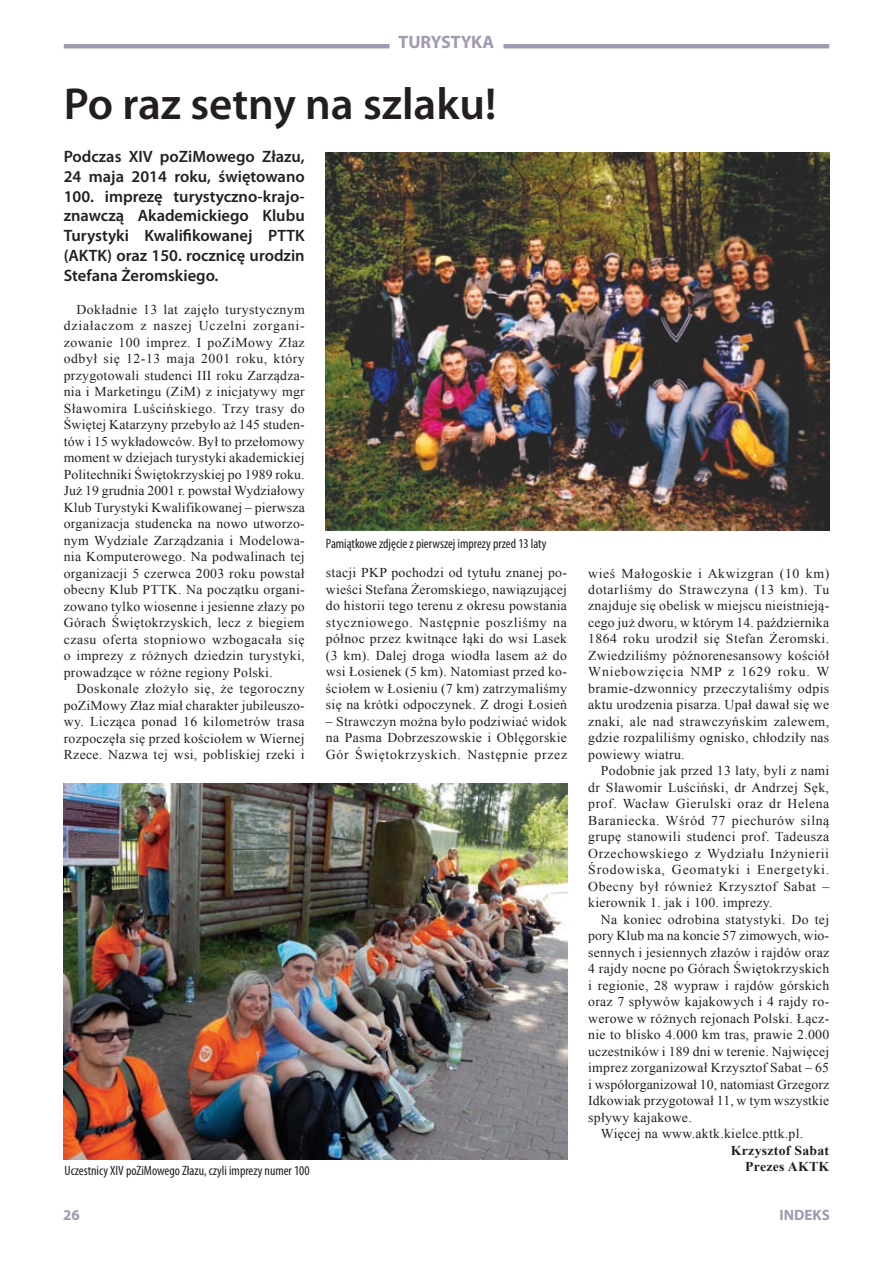
<style>
.page{position:relative;width:893px;height:1263px;background:#fff}
.page>*{position:absolute;margin:0;border:0;box-sizing:border-box;transform-origin:0 0}
.t1{font:600 45px "Myriad Pro";color:#231f20}
.t2{font:700 18px "Myriad Pro";letter-spacing:-.005em;color:#a29aae}
.t3{font:600 16.5px/19.8px "Myriad Pro";color:#231f20;text-align:justify}
.t4{font:700 15px "Myriad Pro";color:#a29aae}
.t5{font:13.5px/16.5px "Times New Roman";letter-spacing:.02em;color:#231f20;text-align:justify}
.t6{font:condensed 13.5px "Myriad Pro";color:#231f20}
.t7{font:700 13.5px/16.5px "Times New Roman";letter-spacing:.02em;color:#231f20;text-align:right}
</style>
<div class="page">
<hr style="left:64px;top:44px;width:326px;height:4px;background:#a29aae">
<hr style="left:503px;top:44px;width:326px;height:4px;background:#a29aae">
<img style="left:64px;top:783px;width:503px;height:376px">
<img style="left:326px;top:153px;width:503px;height:377px">
<h2 class="t2" style="left:399px;top:30px;width:97px">TURYSTYKA</h2>
<h1 class="t1" style="left:64px;top:75px;width:434px">Po raz setny na szlaku!</h1>
<p class="t3" style="left:64px;top:146px;width:242px">Podczas XIV poZiMowego Złazu, 24 maja 2014 roku, świętowano 100. imprezę turystyczno-krajo&shy;znawczą Akademickiego Klubu Turystyki Kwalifikowanej PTTK (AKTK) oraz 150. rocznicę urodzin Stefana Żeromskiego.</p>
<p class="t5" style="left:64px;top:301px;width:243px;text-indent:13px">Dokładnie 13 lat zajęło turystycznym działaczom z naszej Uczelni zorgani&shy;zowanie 100 imprez. I poZiMowy Złaz odbył się 12-13 maja 2001 roku, który przygotowali studenci III roku Zarządza&shy;nia i Marketingu (ZiM) z inicjatywy mgr Sławomira Luścińskiego. Trzy trasy do Świętej Katarzyny przebyło aż 145 studen&shy;tów i 15 wykładowców. Był to przełomowy moment w dziejach turystyki akademickiej Politechniki Świętokrzyskiej po 1989 roku.<br>Już 19 grudnia 2001 r. powstał Wydziałowy Klub Turystyki Kwalifikowanej – pierwsza organizacja studencka na nowo utworzo&shy;nym Wydziale Zarządzania i Modelowa&shy;nia Komputerowego. Na podwalinach tej organizacji 5 czerwca 2003 roku powstał obecny Klub PTTK. Na początku organi&shy;zowano tylko wiosenne i jesienne złazy po Górach Świętokrzyskich, lecz z biegiem czasu oferta stopniowo wzbogacała się o imprezy z różnych dziedzin turystyki, prowadzące w różne regiony Polski.</p>
<p class="t5" style="left:64px;top:680px;width:243px;text-indent:13px">Doskonale złożyło się, że tegoroczny poZiMowy Złaz miał charakter jubileuszo&shy;wy. Licząca ponad 16 kilometrów trasa rozpoczęła się przed kościołem w Wiernej Rzece. Nazwa tej wsi, pobliskiej rzeki i</p>
<p class="t6" style="left:326px;top:535px;width:222px">Pamiątkowe zdjęcie z pierwszej imprezy przed 13 laty</p>
<p class="t5" style="left:326px;top:564px;width:243px">stacji PKP pochodzi od tytułu znanej po&shy;wieści Stefana Żeromskiego, nawiązującej do historii tego terenu z okresu powstania styczniowego. Następnie poszliśmy na północ przez kwitnące łąki do wsi Lasek (3 km). Dalej droga wiodła lasem aż do wsi Łosienek (5 km). Natomiast przed ko&shy;ściołem w Łosieniu (7 km) zatrzymaliśmy się na krótki odpoczynek. Z drogi Łosień</p>
<p class="t5" style="left:326px;top:713px;width:243px">– Strawczyn można było podziwiać widok na Pasma Dobrzeszowskie i Oblęgorskie Gór Świętokrzyskich. Następnie przez</p>
<p class="t6" style="left:65px;top:1162px;width:247px">Uczestnicy XIV poZiMowego Złazu, czyli imprezy numer 100</p>
<p class="t5" style="left:588px;top:564px;width:243px">wieś Małogoskie i Akwizgran (10 km) dotarliśmy do Strawczyna (13 km). Tu znajduje się obelisk w miejscu nieistnieją&shy;cego już dworu, w którym 14. października 1864 roku urodził się Stefan Żeromski.<br>Zwiedziliśmy późnorenesansowy kościół Wniebowzięcia NMP z 1629 roku. W bramie-dzwonnicy przeczytaliśmy odpis aktu urodzenia pisarza. Upał dawał się we znaki, ale nad strawczyńskim zalewem, gdzie rozpaliliśmy ognisko, chłodziły nas powiewy wiatru.</p>
<p class="t5" style="left:588px;top:762px;width:243px;text-indent:13px">Podobnie jak przed 13 laty, byli z nami dr Sławomir Luściński, dr Andrzej Sęk, prof. Wacław Gierulski oraz dr Helena Baraniecka. Wśród 77 piechurów silną grupę stanowili studenci prof. Tadeusza Orzechowskiego z Wydziału Inżynierii Środowiska, Geomatyki i Energetyki.<br>Obecny był również Krzysztof Sabat – kierownik 1. jak i 100. imprezy.</p>
<p class="t5" style="left:601px;top:911px;width:230px">Na koniec odrobina statystyki. Do tej</p>
<p class="t5" style="left:588px;top:927px;width:242px">pory Klub ma na koncie 57 zimowych, wio-</p>
<p class="t5" style="left:588px;top:944px;width:242px">sennych i jesiennych złazów i rajdów oraz</p>
<p class="t5" style="left:588px;top:960px;width:243px">4 rajdy nocne po Górach Świętokrzyskich</p>
<p class="t5" style="left:588px;top:977px;width:242px">i regionie, 28 wypraw i rajdów górskich</p>
<p class="t5" style="left:588px;top:993px;width:243px">oraz 7 spływów kajakowych i 4 rajdy ro-</p>
<p class="t5" style="left:588px;top:1010px;width:243px">werowe w różnych rejonach Polski. Łącz-</p>
<p class="t5" style="left:588px;top:1026px;width:243px">nie to blisko 4.000 km tras, prawie 2.000</p>
<p class="t5" style="left:588px;top:1043px;width:242px">uczestników i 189 dni w terenie. Najwięcej</p>
<p class="t5" style="left:588px;top:1059px;width:242px">imprez zorganizował Krzysztof Sabat – 65</p>
<p class="t5" style="left:588px;top:1076px;width:242px">i współorganizował 10, natomiast Grzegorz</p>
<p class="t5" style="left:588px;top:1092px;width:242px">Idkowiak przygotował 11, w tym wszystkie</p>
<p class="t5" style="left:588px;top:1109px;width:105px">spływy kajakowe.</p>
<p class="t5" style="left:601px;top:1125px;width:204px">Więcej na www.aktk.kielce.pttk.pl.</p>
<p class="t7" style="left:731px;top:1142px;width:100px">Krzysztof Sabat<br>Prezes AKTK</p>
<p class="t4" style="left:63px;top:1205px;width:18px">26</p>
<p class="t4" style="left:779px;top:1205px;width:52px">INDEKS</p>
</div>
